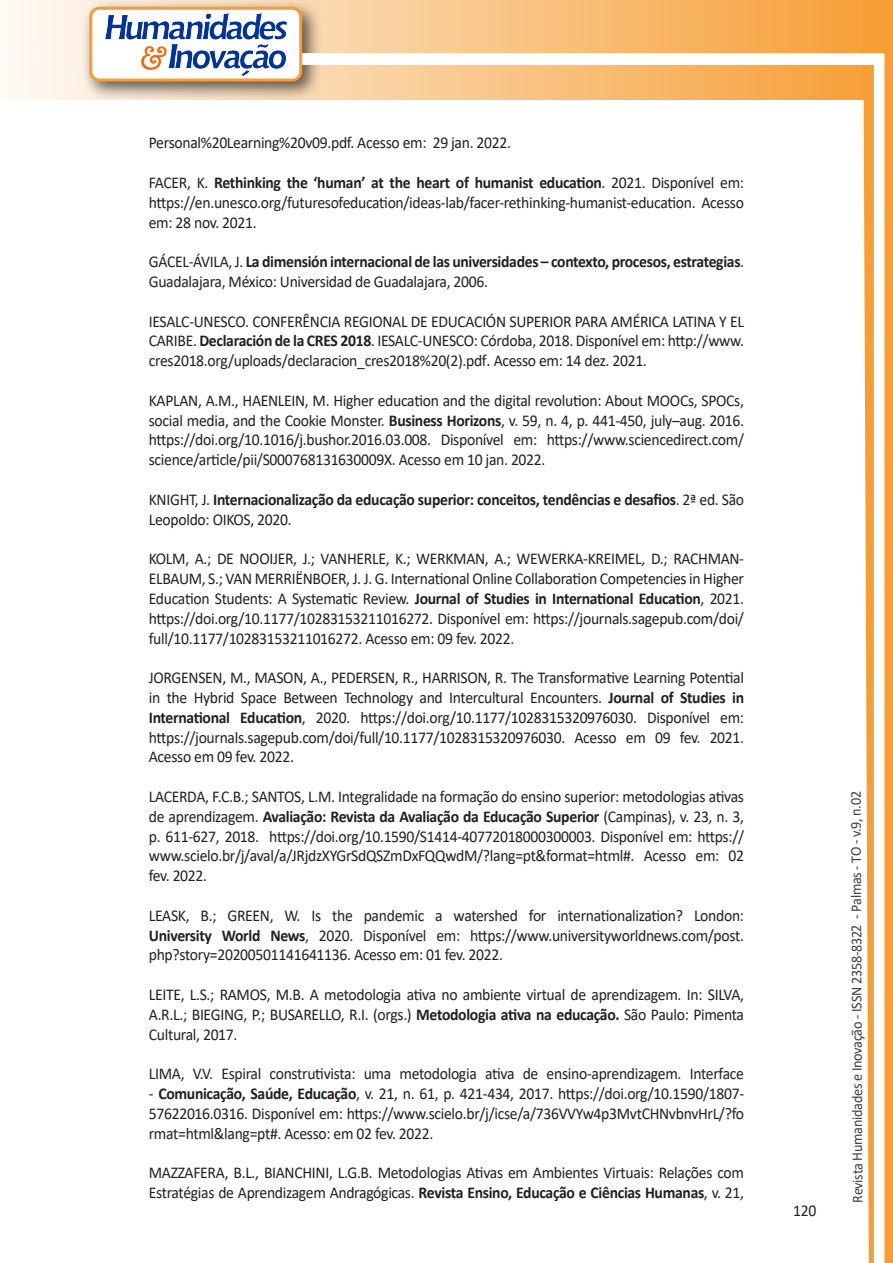
<style>
.page{position:relative;width:893px;height:1263px;background:#fff}
.page>*{position:absolute;margin:0;border:0;box-sizing:border-box;transform-origin:0 0}
.texto{font:16.5px/19.8px "Calibri";letter-spacing:-.02em;color:#231f20;text-align:justify;scale:.95 1}
.texto-2{font:700 16.5px/19.8px "Calibri";letter-spacing:-.02em;color:#231f20;scale:.95 1}
.t1{font:15px "Calibri";letter-spacing:-.025em;color:#3e3e3f;scale:.95 1}
.s1{font-weight:700}
.s2{font-weight:400}
</style>
<div class="page">
<svg style="left:5px;top:0;width:858px;height:100px;background:#f9c484"></svg>
<div style="left:81px;top:0;width:241px;height:102px;background:#231f20;opacity:.75"></div>
<div style="left:91px;top:8px;width:210px;height:72px;background:#fff;border-radius:9px"></div>
<div style="left:89px;top:7px;width:213px;height:75px;border:3px solid #f69e34;border-radius:9px"></div>
<div style="left:302px;top:53px;width:582px;height:12px;background:#fff;border:2px solid #fff"></div>
<svg style="left:863px;top:0;width:30px;height:1263px"></svg>
<img style="left:105px;top:13px;width:181px;height:62px">
<p class="texto" style="left:149px;top:133px;width:383px">Personal%20Learning%20v09.pdf. Acesso em: 29 jan. 2022.</p>
<p class="texto" style="left:149px;top:172px;width:628px">FACER, K. <span class="s1">Rethinking the ‘human’ at the heart of humanist education</span>. 2021. Disponível em: https://en.unesco.org/futuresofeducation/ideas-lab/facer-rethinking-humanist-education. Acesso em: 28 nov. 2021.</p>
<p class="texto-2" style="left:149px;top:252px;width:628px"><span class="s2">GÁCEL-ÁVILA, J.</span> La dimensión internacional de las universidades – contexto, procesos, estrategias<span class="s2">.<br>Guadalajara, México: Universidad de Guadalajara, 2006.</span></p>
<p class="texto" style="left:149px;top:311px;width:628px">IESALC-UNESCO. CONFERÊNCIA REGIONAL DE EDUCACIÓN SUPERIOR PARA AMÉRICA LATINA Y EL CARIBE. <span class="s1">Declaración de la CRES 2018</span>. IESALC-UNESCO: Córdoba, 2018. Disponível em: http://www. cres2018.org/uploads/declaracion_cres2018%20(2).pdf. Acesso em: 14 dez. 2021.</p>
<p class="texto" style="left:149px;top:390px;width:628px">KAPLAN, A.M., HAENLEIN, M. Higher education and the digital revolution: About MOOCs, SPOCs, social media, and the Cookie Monster. <span class="s1">Business Horizons</span>, v. 59, n. 4, p. 441-450, july–aug. 2016. https://doi.org/10.1016/j.bushor.2016.03.008. Disponível em: https://www.sciencedirect.com/ science/article/pii/S000768131630009X. Acesso em 10 jan. 2022.</p>
<p class="texto-2" style="left:149px;top:489px;width:628px"><span class="s2">KNIGHT, J.</span> Internacionalização da educação superior: conceitos, tendências e desafios<span class="s2">. 2ª ed. São<br>Leopoldo: OIKOS, 2020.</span></p>
<p class="texto" style="left:149px;top:548px;width:628px">KOLM, A.; DE NOOIJER, J.; VANHERLE, K.; WERKMAN, A.; WEWERKA-KREIMEL, D.; RACHMAN-ELBAUM, S.; VAN MERRIËNBOER, J. J. G. International Online Collaboration Competencies in Higher Education Students: A Systematic Review. <span class="s1">Journal of Studies in International Education</span>, 2021. https://doi.org/10.1177/10283153211016272. Disponível em: https://journals.sagepub.com/doi/ full/10.1177/10283153211016272. Acesso em: 09 fev. 2022.</p>
<p class="texto" style="left:149px;top:667px;width:628px">JORGENSEN, M., MASON, A., PEDERSEN, R., HARRISON, R. The Transformative Learning Potential in the Hybrid Space Between Technology and Intercultural Encounters. <span class="s1">Journal of Studies in International Education</span>, 2020. https://doi.org/10.1177/1028315320976030. Disponível em: https://journals.sagepub.com/doi/full/10.1177/1028315320976030. Acesso em 09 fev. 2021.<br>Acesso em 09 fev. 2022.</p>
<p class="texto" style="left:149px;top:786px;width:628px">LACERDA, F.C.B.; SANTOS, L.M. Integralidade na formação do ensino superior: metodologias ativas de aprendizagem. <span class="s1">Avaliação: Revista da Avaliação da Educação Superior</span> (Campinas), v. 23, n. 3, p. 611-627, 2018. https://doi.org/10.1590/S1414-40772018000300003. Disponível em: https:// www.scielo.br/j/aval/a/JRjdzXYGrSdQSZmDxFQQwdM/?lang=pt&amp;format=html#. Acesso em: 02 fev. 2022.</p>
<p class="texto" style="left:149px;top:905px;width:628px">LEASK, B.; GREEN, W. Is the pandemic a watershed for internationalization? London:<br><span class="s1">University World News</span>, 2020. Disponível em: https://www.universityworldnews.com/post. php?story=20200501141641136. Acesso em: 01 fev. 2022.</p>
<p class="texto" style="left:149px;top:984px;width:628px">LEITE, L.S.; RAMOS, M.B. A metodologia ativa no ambiente virtual de aprendizagem. In: SILVA, A.R.L.; BIEGING, P.; BUSARELLO, R.I. (orgs.) <span class="s1">Metodologia ativa na educação.</span> São Paulo: Pimenta Cultural, 2017.</p>
<p class="texto" style="left:149px;top:1063px;width:628px">LIMA, V.V. Espiral construtivista: uma metodologia ativa de ensino-aprendizagem. Interface</p>
<p class="texto" style="left:149px;top:1083px;width:628px">- <span class="s1">Comunicação, Saúde, Educação</span>, v. 21, n. 61, p. 421-434, 2017. https://doi.org/10.1590/1807- 57622016.0316. Disponível em: https://www.scielo.br/j/icse/a/736VVYw4p3MvtCHNvbnvHrL/?fo rmat=html&amp;lang=pt#. Acesso: em 02 fev. 2022.</p>
<p class="texto" style="left:149px;top:1162px;width:628px">MAZZAFERA, B.L., BIANCHINI, L.G.B. Metodologias Ativas em Ambientes Virtuais: Relações com<br>Estratégias de Aprendizagem Andragógicas. <span class="s1">Revista Ensino, Educação e Ciências Humanas</span>, v. 21,</p>
<p class="texto" style="left:793px;top:1200px;width:26px">120</p>
<p class="t1" style="left:846px;top:1203px;width:435px;rotate:-90deg">Revista Humanidades e Inovação - ISSN 2358-8322 - Palmas - TO - v.9, n.02</p>
</div>
